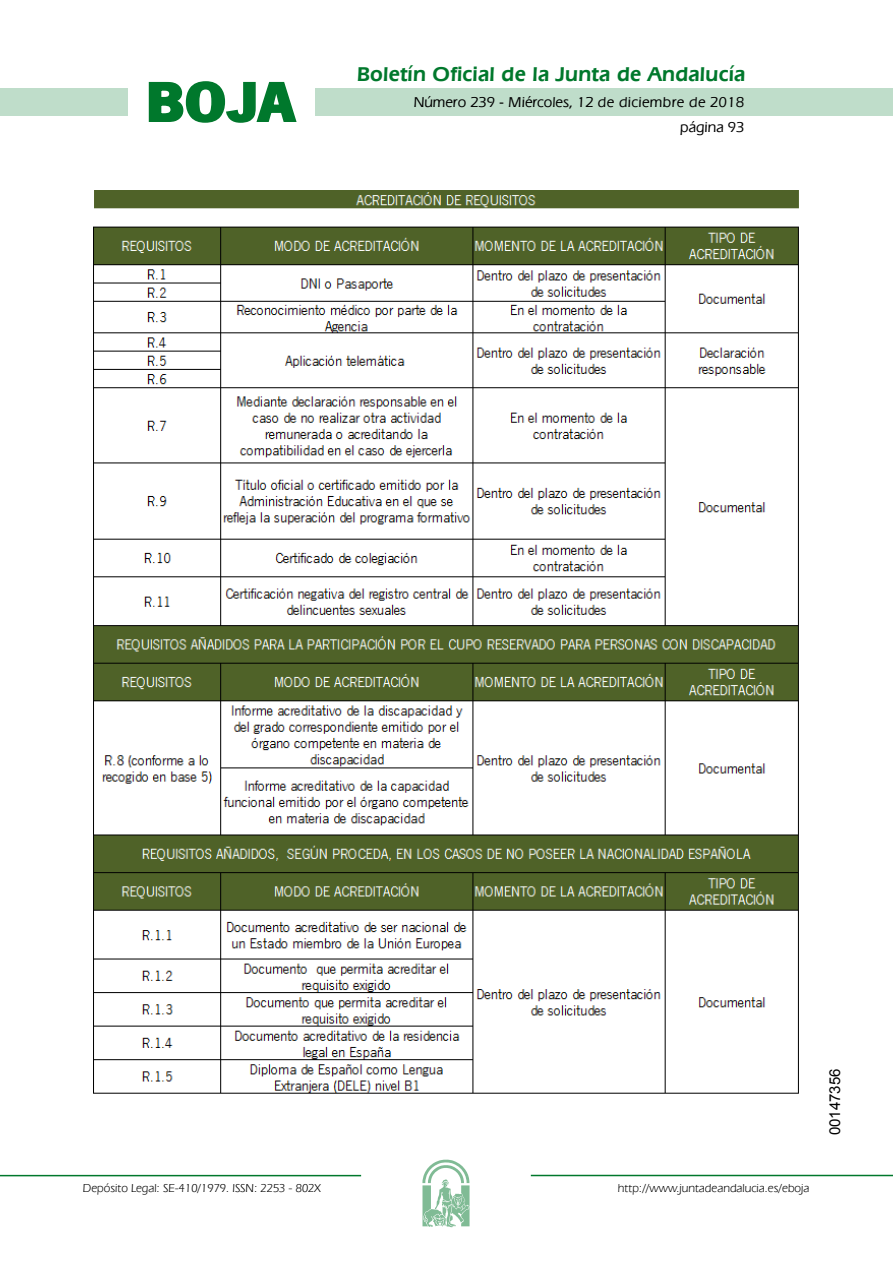
<style>
.page{position:relative;width:893px;height:1263px;background:#fff}
.page>*{position:absolute;margin:0;border:0;box-sizing:border-box;transform-origin:0 0}
.t1{font:700 57.75px "News Got T";color:#00782c;scale:1.14 1}
.t2{font:600 21px "Eras IT Cby BT";letter-spacing:.01em;color:#00782c}
.t3{font:500 15px/24.5px "Eras IT Cby BT";color:#000;text-align:right}
.t4{font:15px "Arial";color:#000}
.t5{font:12px "Eras IT Cby BT";color:#000}
</style>
<div class="page">
<div style="left:315px;top:88px;width:577px;height:28px;background:#bfddca"></div>
<div style="left:0;top:88px;width:128px;height:28px;background:#bfddca"></div>
<hr style="left:0;top:1175px;width:361px;height:1px;background:#00782c">
<svg style="left:422px;top:1159px;width:47px;height:68px"></svg>
<hr style="left:531px;top:1175px;width:361px;height:1px;background:#00782c">
<svg style="left:148px;top:81px;width:149px;height:42px"></svg>
<img style="left:94px;top:190px;width:705px;height:904px">
<h1 class="t1" style="left:145px;top:68px;width:133px">BOJA</h1>
<h2 class="t2" style="left:357px;top:62px;width:390px">Boletín Oficial de la Junta de Andalucía</h2>
<p class="t3" style="left:414px;top:90px;width:332px">Número 239 - Miércoles, 12 de diciembre de 2018 página 93</p>
<p class="t5" style="left:83px;top:1181px;width:239px">Depósito Legal: SE-410/1979. ISSN: 2253 - 802X</p>
<p class="t5" style="left:618px;top:1181px;width:193px">http://www.juntadeandalucia.es/eboja</p>
<p class="t4" style="left:825px;top:1135px;width:68px;rotate:-90deg">00147356</p>
</div>
